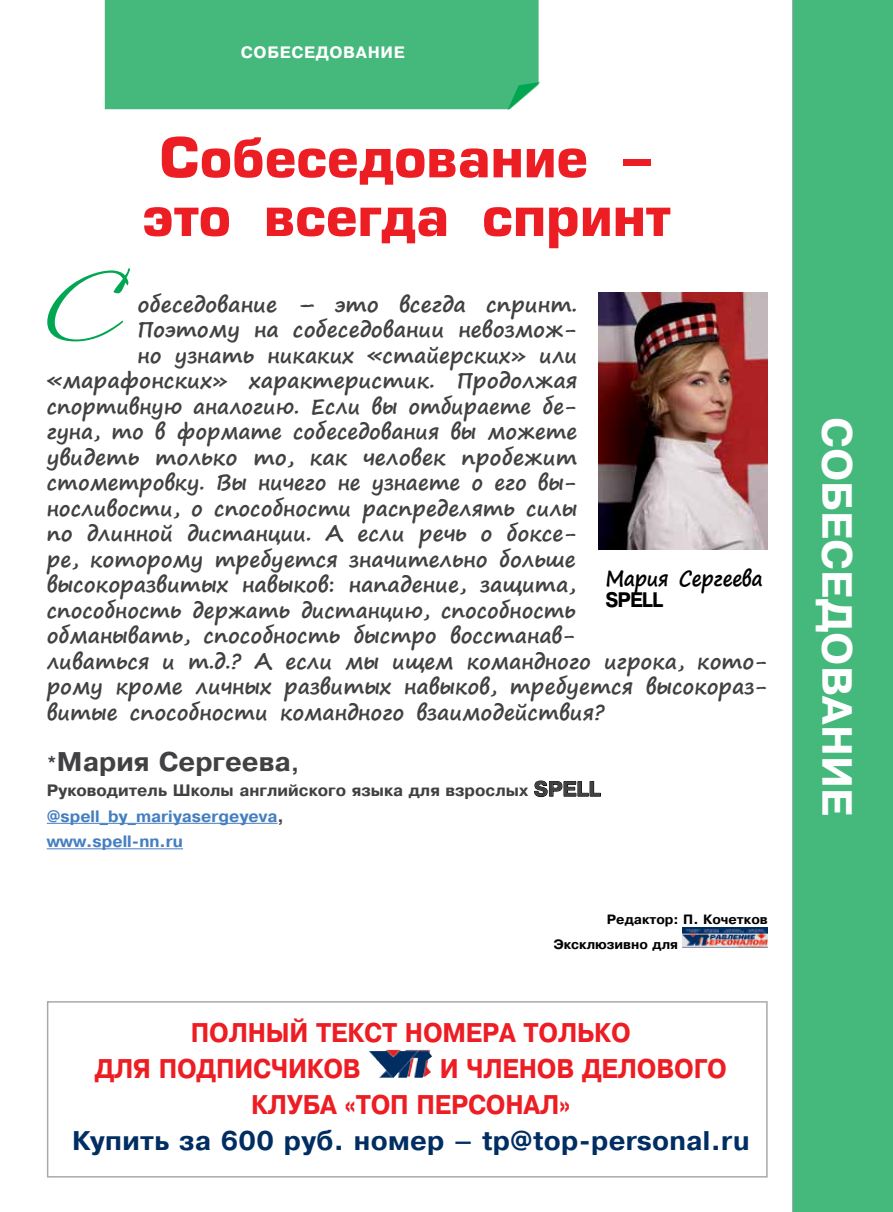
<style>
.page{position:relative;width:893px;height:1212px;background:#fff}
.page>*{position:absolute;margin:0;border:0;box-sizing:border-box;transform-origin:0 0}
.t1{font:108px "Vera Crouz";color:#00a651}
.t2{font:700 54px/58.7px "Europe";color:#ed1d24;text-align:center}
.t3{font:700 42px "Pragmatica C";color:#fff}
.t4{font:700 27px "Pragmatica C";letter-spacing:.01em;color:#002d62}
.t5{font:700 27px/36px "Pragmatica";letter-spacing:.11em;color:#ed1d24;scale:.92 1}
.t6{font:700 27px/36px "Pragmatica";letter-spacing:-.01em;color:#ed1d24;scale:.92 1}
.t7{font:700 27px "Pragmatica";color:#414042}
.t8{font:700 21px "Segoe Print";color:#414042}
.t9{font:700 21px "Segoe Print";letter-spacing:-.02em;color:#000;scale:.92 1}
.t10{font:700 21px "Pragmatica";letter-spacing:-.05em;color:#000;scale:.92 1}
.t11{font:700 16.5px/25.5px "Pragmatica";color:#414042}
.t12{font:700 16.5px "Pragmatica";letter-spacing:.105em;color:#fff}
.t13{font:700 13.5px/25.5px "Pragmatica";color:#000}
.s1{font-size:21px}
.s2{color:#457fc1}
</style>
<div class="page">
<div style="left:793px;top:0;width:100px;height:1212px;background:#45b97c"></div>
<div style="left:105px;top:0;width:434px;height:109px;background:#45b97c"></div>
<hr style="left:792px;top:0;width:1px;height:1212px;background:#a7a9ac">
<svg style="left:507px;top:82px;width:33px;height:28px"></svg>
<hr style="left:47px;top:823px;width:230px;height:1px;background:#457fc1">
<hr style="left:47px;top:848px;width:136px;height:1px;background:#457fc1">
<svg style="left:534px;top:780px;width:67px;height:17px"></svg>
<img style="left:683px;top:927px;width:85px;height:21px">
<img style="left:598px;top:292px;width:170px;height:257px">
<img style="left:369px;top:1050px;width:63px;height:28px">
<svg style="left:179px;top:1177px;width:32px;height:1px"></svg>
<svg style="left:482px;top:1177px;width:220px;height:1px"></svg>
<div style="left:47px;top:1001px;width:721px;height:176px;border:2px solid #a7a9ac"></div>
<p class="t12" style="left:241px;top:42px;width:165px">Собеседование</p>
<h2 class="t2" style="left:142px;top:128px;width:530px">Собеседование - это всегда спринт</h2>
<h1 class="t1" style="left:47px;top:254px;width:74px">С</h1>
<p class="t8" style="left:137px;top:285px;width:441px">обеседование – это всегда спринт.</p>
<p class="t8" style="left:137px;top:310px;width:441px">Поэтому на собеседовании невозмож-</p>
<p class="t8" style="left:137px;top:336px;width:441px">но узнать никаких «стайерских» или</p>
<p class="t8" style="left:47px;top:361px;width:532px">«марафонских» характеристик. Продолжая</p>
<p class="t8" style="left:47px;top:387px;width:532px">спортивную аналогию. Если вы отбираете бе-</p>
<p class="t8" style="left:47px;top:412px;width:532px">гуна, то в формате собеседования вы можете</p>
<p class="t8" style="left:47px;top:438px;width:532px">увидеть только то, как человек пробежит</p>
<p class="t8" style="left:47px;top:463px;width:532px">стометровку. Вы ничего не узнаете о его вы-</p>
<p class="t8" style="left:47px;top:489px;width:532px">носливости, о способности распределять силы</p>
<p class="t8" style="left:47px;top:514px;width:532px">по длинной дистанции. А если речь о боксе-</p>
<p class="t8" style="left:47px;top:540px;width:530px">ре, которому требуется значительно больше</p>
<p class="t8" style="left:47px;top:565px;width:530px">высокоразвитых навыков: нападение, защита,</p>
<p class="t8" style="left:47px;top:591px;width:530px">способность держать дистанцию, способность</p>
<p class="t8" style="left:47px;top:616px;width:530px">обманывать, способность быстро восстанав-</p>
<p class="t8" style="left:47px;top:642px;width:722px">ливаться и т.д.? А если мы ищем командного игрока, кото-</p>
<p class="t8" style="left:47px;top:667px;width:722px">рому кроме личных развитых навыков, требуется высокораз-</p>
<p class="t8" style="left:47px;top:693px;width:559px">витые способности командного взаимодействия?</p>
<p class="t7" style="left:47px;top:744px;width:254px"><span class="s1">*</span>Мария Сергеева<span class="s1">,</span></p>
<p class="t11" style="left:47px;top:778px;width:555px">Руководитель Школы английского языка для взрослых <span class="s1">SPELL </span><span class="s2">@spell_by_mariyasergeyeva</span>,<br><span class="s2">www.spell-nn.ru</span></p>
<p class="t9" style="left:605px;top:559px;width:172px">Мария Сергеева</p>
<p class="t10" style="left:605px;top:586px;width:64px">SPELL</p>
<p class="t13" style="left:553px;top:906px;width:216px;text-indent:54px">Редактор: П. Кочетков<br>Эксклюзивно для</p>
<p class="t5" style="left:95px;top:1015px;width:584px;text-indent:96px">Полный текст номера только для подписчиков</p>
<p class="t6" style="left:251px;top:1051px;width:519px;text-indent:189px">и членов Делового<br>Клуба «ТО П ПЕРСОНАЛ</p>
<p class="t6" style="left:559px;top:1087px;width:14px">»</p>
<p class="t4" style="left:72px;top:1126px;width:679px">Купить за 600 руб. номер – tp@top-personal.ru</p>
<h3 class="t3" style="left:860px;top:417px;width:400px;rotate:90deg">Собеседование</h3>
</div>
